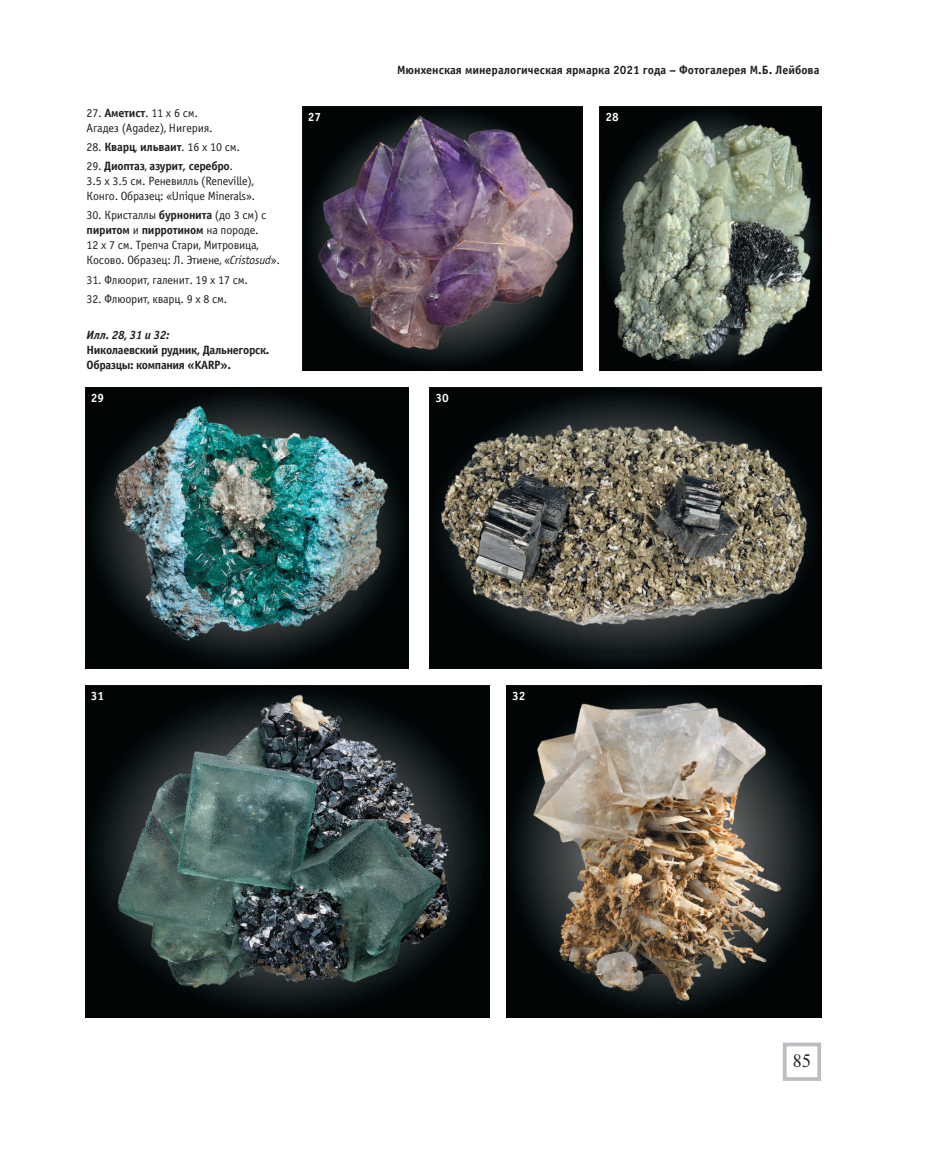
<style>
.page{position:relative;width:936px;height:1149px;background:#fff}
.page>*{position:absolute;margin:0;border:0;box-sizing:border-box;transform-origin:0 0}
.t1{font:18px "Newton C";color:#231f20}
.t2{font:12px/15px "ITC Officina Sans Cyrillic";letter-spacing:-.015em;color:#231f20}
.t3{font:12px/15px "ITC Officina Sans Bold Cyrillic";letter-spacing:-.015em;color:#231f20}
.t4{font:12px "ITC Officina Sans BI Cyrillic";letter-spacing:-.03em;color:#231f20}
.t5{font:12px "ITC Officina Sans Bold Cyrillic";color:#fff}
.s1{font-family:"ITC Officina Sans Bold Cyrillic"}
.s2{font-family:"ITC Officina Sans Cyrillic"}
.s3{font-family:"ITC Officina Sans Italic Cyrillic"}
</style>
<div class="page">
<div style="left:782px;top:1042px;width:39px;height:38px;border:4px solid #bcbdc0"></div>
<svg style="left:429px;top:653px;width:392px;height:15px;background:#030708"></svg>
<img style="left:429px;top:387px;width:392px;height:266px">
<div style="left:85px;top:387px;width:323px;height:281px;background:#020506"></div>
<img style="left:85px;top:387px;width:313px;height:272px">
<img style="left:302px;top:106px;width:281px;height:264px">
<img style="left:600px;top:106px;width:221px;height:264px">
<img style="left:85px;top:685px;width:404px;height:331px">
<svg style="left:506px;top:685px;width:315px;height:331px;background:#030708"></svg>
<img style="left:514px;top:685px;width:288px;height:331px">
<p class="t2" style="left:87px;top:105px;width:128px">27. <span class="s1">Аметист</span>. 11 x 6 см.<br>Агадез (Agadez), Нигерия.</p>
<p class="t2" style="left:87px;top:139px;width:155px">28. <span class="s1">Кварц</span>, <span class="s1">ильваит</span>. 16 x 10 см.</p>
<p class="t3" style="left:87px;top:158px;width:148px"><span class="s2">29.</span> Диоптаз<span class="s2">,</span> азурит, серебро<span class="s2">.</span></p>
<p class="t2" style="left:87px;top:173px;width:170px">3.5 x 3.5 см. Реневилль (Reneville),<br>Конго. Образец: «Unique Minerals».</p>
<p class="t2" style="left:87px;top:208px;width:181px">30. Кристаллы <span class="s1">бурнонита</span> (до 3 см) с</p>
<p class="t3" style="left:87px;top:223px;width:173px">пиритом <span class="s2">и</span> пирротином <span class="s2">на породе.</span></p>
<p class="t2" style="left:87px;top:238px;width:195px">12 x 7 см. Трепча Стари, Митровица,<br>Косово. Образец: Л. Этиене, «<span class="s3">Cristosud</span>».</p>
<p class="t2" style="left:87px;top:272px;width:163px">31. Флюорит, галенит. 19 x 17 см.</p>
<p class="t2" style="left:87px;top:291px;width:142px">32. Флюорит, кварц. 9 x 8 см.</p>
<p class="t4" style="left:87px;top:327px;width:85px">Илл. 28, 31 и 32:</p>
<p class="t3" style="left:87px;top:342px;width:184px">Николаевский рудник, Дальнегорск.<br>Образцы: компания «KARP».</p>
<p class="t3" style="left:397px;top:62px;width:424px">Мюнхенская минералогическая ярмарка 2021 года – Фотогалерея М.Б. Лейбова</p>
<p class="t5" style="left:308px;top:110px;width:15px">27</p>
<p class="t5" style="left:605px;top:110px;width:15px">28</p>
<p class="t5" style="left:91px;top:390px;width:15px">29</p>
<p class="t5" style="left:435px;top:390px;width:15px">30</p>
<p class="t5" style="left:91px;top:688px;width:15px">31</p>
<p class="t5" style="left:512px;top:688px;width:15px">32</p>
<h1 class="t1" style="left:792px;top:1049px;width:20px">85</h1>
</div>
